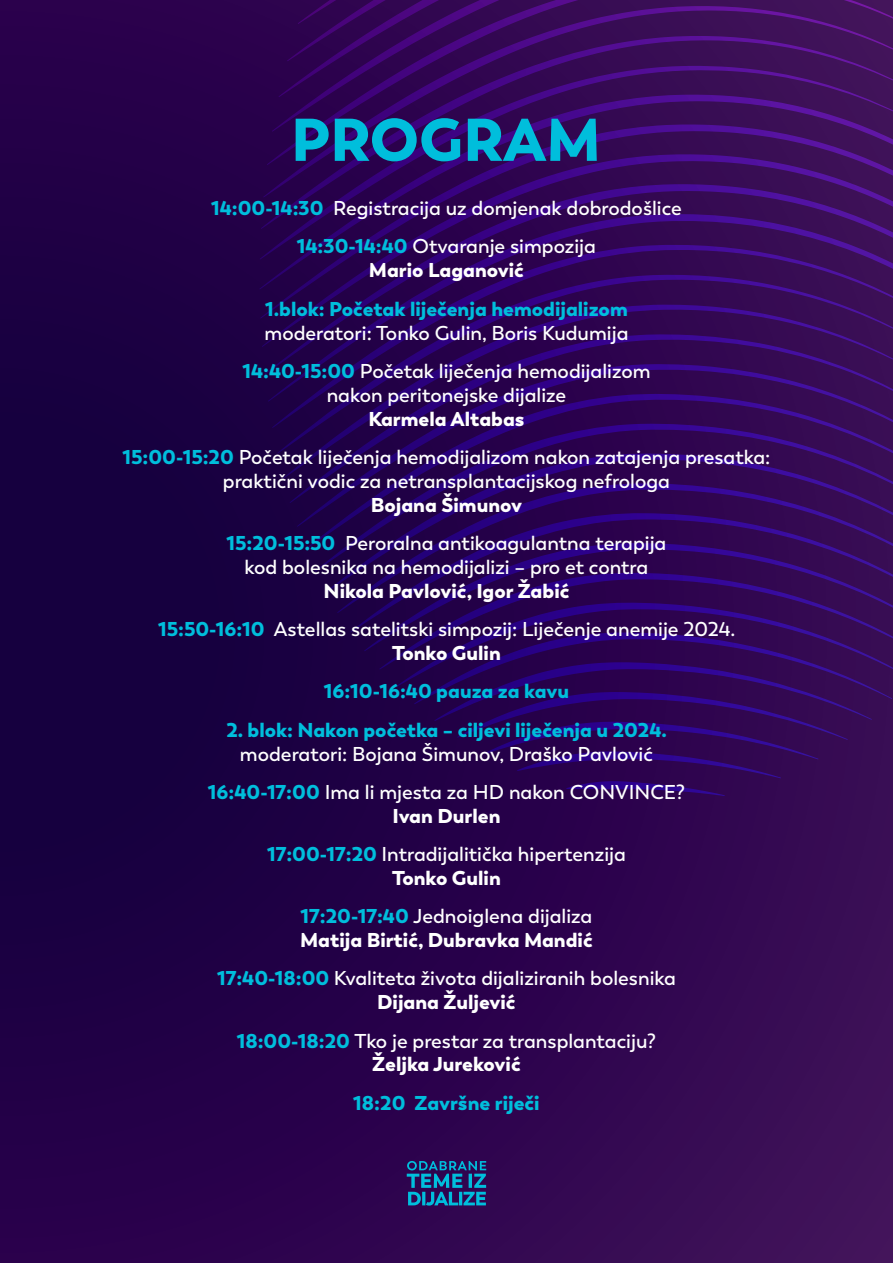
<style>
.page{position:relative;width:893px;height:1263px;background:#fff}
.page>*{position:absolute;margin:0;border:0;box-sizing:border-box;transform-origin:0 0}
.t1{font:900 60px "Trenda";color:#00bedc}
.t2{font:600 19.95px/38.2px "Trenda";color:#fff;text-align:center}
.t3{font:900 19.95px "Trenda";color:#00bedc}
.t4{font:900 19.95px "Trenda";color:#fff}
.s1{font-weight:900;color:#00bedc}
.s2{font-weight:900}
</style>
<div class="page">
<div style="left:0;top:0;width:893px;height:1263px;background:linear-gradient(to right,#170040,#3c0d57)"></div>
<svg style="left:267px;top:0;width:626px;height:6px;fill:#3a0c55"></svg>
<svg style="left:263px;top:6px;width:630px;height:30px;fill:#3a0b55"></svg>
<svg style="left:261px;top:36px;width:632px;height:30px;fill:#380a54"></svg>
<svg style="left:260px;top:66px;width:633px;height:29px;fill:#370954"></svg>
<svg style="left:259px;top:95px;width:634px;height:277px"></svg>
<svg style="left:260px;top:124px;width:633px;height:286px"></svg>
<svg style="left:262px;top:154px;width:631px;height:291px"></svg>
<svg style="left:264px;top:184px;width:629px;height:294px"></svg>
<svg style="left:268px;top:214px;width:625px;height:296px"></svg>
<svg style="left:272px;top:245px;width:621px;height:183px"></svg>
<svg style="left:277px;top:275px;width:616px;height:179px"></svg>
<svg style="left:283px;top:305px;width:610px;height:174px"></svg>
<svg style="left:290px;top:334px;width:603px;height:169px"></svg>
<svg style="left:297px;top:364px;width:596px;height:163px"></svg>
<svg style="left:305px;top:394px;width:588px;height:156px"></svg>
<svg style="left:315px;top:424px;width:578px;height:148px"></svg>
<svg style="left:325px;top:453px;width:568px;height:140px"></svg>
<svg style="left:337px;top:483px;width:556px;height:130px"></svg>
<svg style="left:350px;top:513px;width:543px;height:119px"></svg>
<svg style="left:364px;top:543px;width:529px;height:108px"></svg>
<svg style="left:379px;top:573px;width:514px;height:96px"></svg>
<svg style="left:396px;top:603px;width:497px;height:193px"></svg>
<svg style="left:407px;top:1161px;width:79px;height:44px"></svg>
<h1 class="t1" style="left:291px;top:101px;width:311px">PROGRAM</h1>
<p class="t2" style="left:211px;top:189px;width:472px"><span class="s1">14:00-14:30</span> Registracija uz domjenak dobrodošlice<br><span class="s1">14:30-14:40</span> Otvaranje simpozija</p>
<p class="t4" style="left:369px;top:258px;width:157px">Mario Laganović</p>
<p class="t3" style="left:265px;top:296px;width:364px">1.blok: Početak liječenja hemodijalizom</p>
<p class="t2" style="left:242px;top:314px;width:410px">moderatori: Tonko Gulin, Boris Kudumija<br><span class="s1">14:40-15:00</span> Početak liječenja hemodijalizom</p>
<p class="t2" style="left:327px;top:376px;width:241px">nakon peritonejske dijalize</p>
<p class="t2" style="left:123px;top:400px;width:649px"><span class="s2">Karmela Altabas<br></span><span class="s1">15:00-15:20</span> Početak liječenja hemodijalizom nakon zatajenja presatka:</p>
<p class="t2" style="left:223px;top:462px;width:449px">praktični vodic za netransplantacijskog nefrologa</p>
<p class="t2" style="left:227px;top:486px;width:441px"><span class="s2">Bojana Šimunov<br></span><span class="s1">15:20-15:50</span> Peroralna antikoagulantna terapija</p>
<p class="t2" style="left:245px;top:548px;width:405px">kod bolesnika na hemodijalizi – pro et contra</p>
<p class="t2" style="left:158px;top:572px;width:579px"><span class="s2">Nikola Pavlović, Igor Žabić<br></span><span class="s1">15:50-16:10</span> Astellas satelitski simpozij: Liječenje anemije 2024.</p>
<p class="t4" style="left:392px;top:640px;width:110px">Tonko Gulin</p>
<p class="t3" style="left:324px;top:679px;width:247px">16:10-16:40 pauza za kavu</p>
<p class="t3" style="left:226px;top:717px;width:442px">2. blok: Nakon početka – ciljevi liječenja u 2024.</p>
<p class="t2" style="left:208px;top:735px;width:479px">moderatori: Bojana Šimunov, Draško Pavlović<br><span class="s1">16:40-17:00</span> Ima li mjesta za HD nakon CONVINCE?</p>
<p class="t2" style="left:267px;top:797px;width:360px"><span class="s2">Ivan Durlen<br></span><span class="s1">17:00-17:20</span> Intradijalitička hipertenzija</p>
<p class="t2" style="left:301px;top:859px;width:293px"><span class="s2">Tonko Gulin<br></span><span class="s1">17:20-17:40</span> Jednoiglena dijaliza</p>
<p class="t2" style="left:217px;top:921px;width:460px"><span class="s2">Matija Birtić, Dubravka Mandić<br></span><span class="s1">17:40-18:00</span> Kvaliteta života dijaliziranih bolesnika</p>
<p class="t2" style="left:237px;top:983px;width:421px"><span class="s2">Dijana Žuljević<br></span><span class="s1">18:00-18:20</span> Tko je prestar za transplantaciju?</p>
<p class="t4" style="left:372px;top:1052px;width:150px">Željka Jureković</p>
<p class="t3" style="left:353px;top:1090px;width:188px">18:20 Završne riječi</p>
</div>
